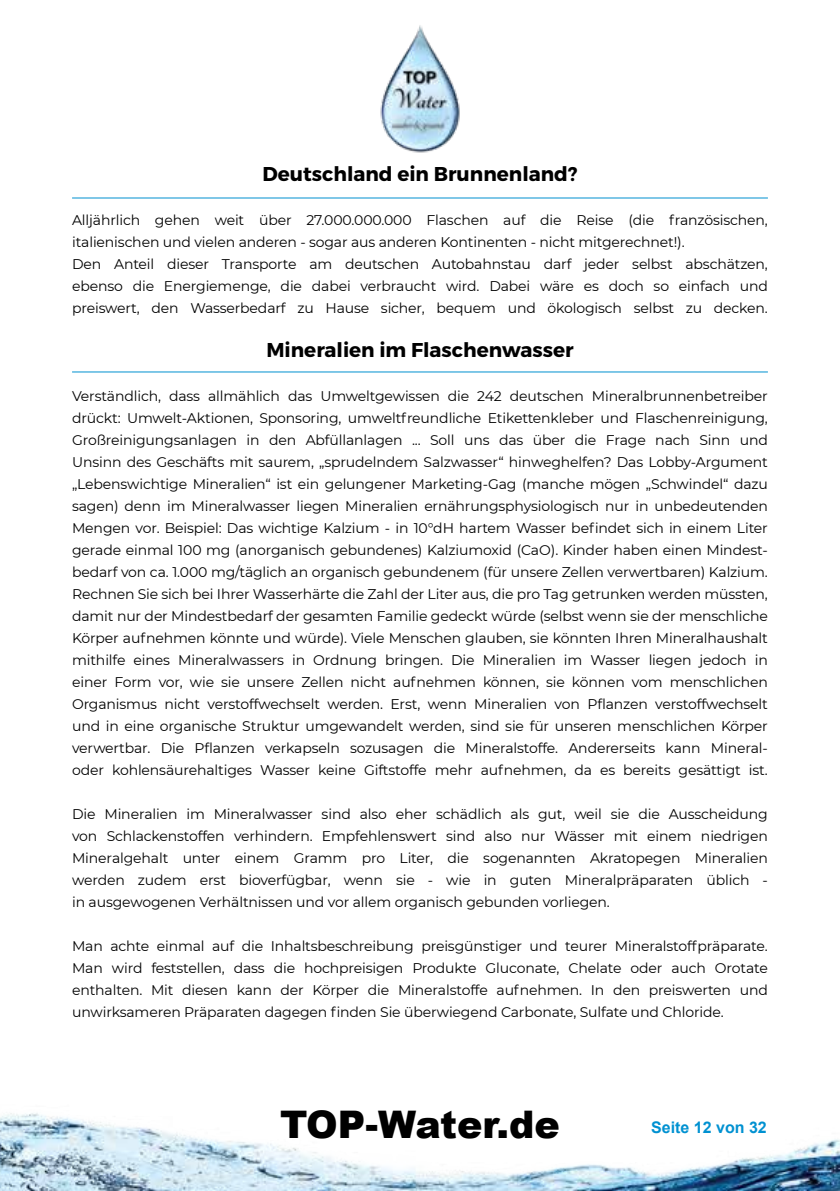
<style>
.page{position:relative;width:840px;height:1191px;background:#fff}
.page>*{position:absolute;margin:0;border:0;box-sizing:border-box;transform-origin:0 0}
.t1{font:900 38px "Arial";color:#000}
.t2{font:700 20px "Montserrat";color:#000}
.t3{font:700 16px "Arial";color:#0091d1}
.t4{font:14px/22px "Montserrat";letter-spacing:-.01em;color:#000;text-align:justify}
</style>
<div class="page">
<img style="left:0;top:1113px;width:839px;height:78px">
<img style="left:380px;top:25px;width:80px;height:128px">
<hr style="left:72px;top:197px;width:695px;height:1px;background:#0091d1">
<hr style="left:72px;top:371px;width:695px;height:1px;background:#0091d1">
<h2 class="t2" style="left:262px;top:161px;width:316px">Deutschland ein Brunnenland?</h2>
<p class="t4" style="left:72px;top:208px;width:697px;text-align:left">Alljährlich gehen weit über 27.000.000.000 Flaschen auf die Reise (die französischen, italienischen und vielen anderen - sogar aus anderen Kontinenten - nicht mitgerechnet!).<br>Den Anteil dieser Transporte am deutschen Autobahnstau darf jeder selbst abschätzen, ebenso die Energiemenge, die dabei verbraucht wird. Dabei wäre es doch so einfach und preiswert, den Wasserbedarf zu Hause sicher, bequem und ökologisch selbst zu decken.</p>
<h2 class="t2" style="left:266px;top:337px;width:308px">Mineralien im Flaschenwasser</h2>
<p class="t4" style="left:72px;top:384px;width:697px">Verständlich, dass allmählich das Umweltgewissen die 242 deutschen Mineralbrunnenbetreiber drückt: Umwelt-Aktionen, Sponsoring, umweltfreundliche Etikettenkleber und Flaschenreinigung, Großreinigungsanlagen in den Abfüllanlagen ... Soll uns das über die Frage nach Sinn und Unsinn des Geschäfts mit saurem, „sprudelndem Salzwasser“ hinweghelfen? Das Lobby-Argument „Lebenswichtige Mineralien“ ist ein gelungener Marketing-Gag (manche mögen „Schwindel“ dazu sagen) denn im Mineralwasser liegen Mineralien ernährungsphysiologisch nur in unbedeutenden Mengen vor. Beispiel: Das wichtige Kalzium - in 10°dH hartem Wasser befindet sich in einem Liter gerade einmal 100 mg (anorganisch gebundenes) Kalziumoxid (CaO). Kinder haben einen Mindest&shy;bedarf von ca. 1.000 mg/täglich an organisch gebundenem (für unsere Zellen verwertbaren) Kalzium.<br>Rechnen Sie sich bei Ihrer Wasserhärte die Zahl der Liter aus, die pro Tag getrunken werden müssten, damit nur der Mindestbedarf der gesamten Familie gedeckt würde (selbst wenn sie der menschliche Körper aufnehmen könnte und würde). Viele Menschen glauben, sie könnten Ihren Mineralhaushalt mithilfe eines Mineralwassers in Ordnung bringen. Die Mineralien im Wasser liegen jedoch in einer Form vor, wie sie unsere Zellen nicht aufnehmen können, sie können vom menschlichen Organismus nicht verstoffwechselt werden. Erst, wenn Mineralien von Pflanzen verstoffwechselt und in eine organische Struktur umgewandelt werden, sind sie für unseren menschlichen Körper verwertbar. Die Pflanzen verkapseln sozusagen die Mineralstoffe. Andererseits kann Mineral&shy;oder kohlensäurehaltiges Wasser keine Giftstoffe mehr aufnehmen, da es bereits gesättigt ist.</p>
<p class="t4" style="left:72px;top:802px;width:697px">Die Mineralien im Mineralwasser sind also eher schädlich als gut, weil sie die Ausscheidung von Schlackenstoffen verhindern. Empfehlenswert sind also nur Wässer mit einem niedrigen Mineralgehalt unter einem Gramm pro Liter, die sogenannten Akratopegen Mineralien werden zudem erst bioverfügbar, wenn sie - wie in guten Mineralpräparaten üblich - in ausgewogenen Verhältnissen und vor allem organisch gebunden vorliegen.</p>
<p class="t4" style="left:72px;top:934px;width:697px">Man achte einmal auf die Inhaltsbeschreibung preisgünstiger und teurer Mineralstoffpräparate.<br>Man wird feststellen, dass die hochpreisigen Produkte Gluconate, Chelate oder auch Orotate enthalten. Mit diesen kann der Körper die Mineralstoffe aufnehmen. In den preiswerten und unwirksameren Präparaten dagegen finden Sie überwiegend Carbonate, Sulfate und Chloride.</p>
<h1 class="t1" style="left:280px;top:1097px;width:281px">TOP-Water.de</h1>
<p class="t3" style="left:650px;top:1116px;width:117px">Seite 12 von 32</p>
</div>
